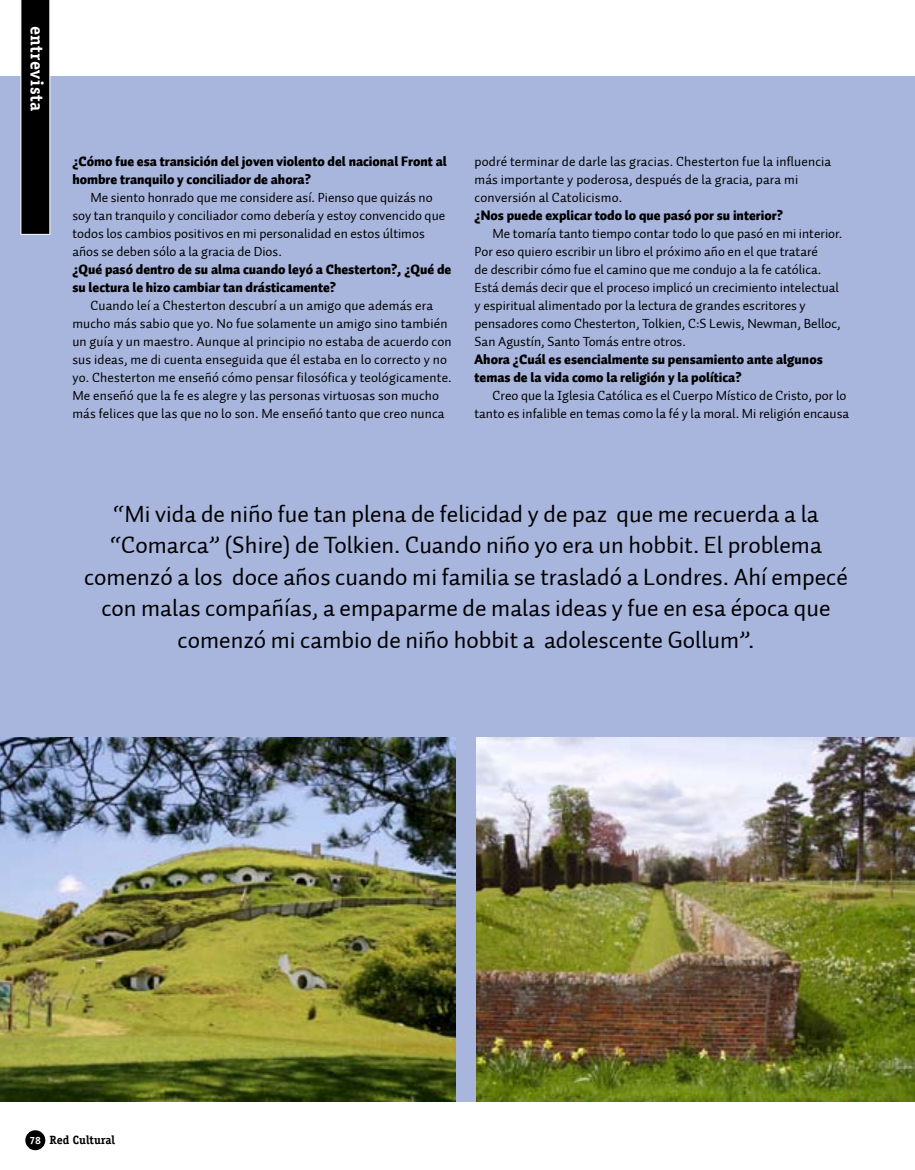
<style>
.page{position:relative;width:915px;height:1170px;background:#fff}
.page>*{position:absolute;margin:0;border:0;box-sizing:border-box;transform-origin:0 0}
.t1{font:24px/31.5px "Auto 1";color:#000;text-align:center}
.t2{font:700 18px "Officina Serif";letter-spacing:.03em;color:#fff}
.t3{font:13.5px/18px "Auto 1";color:#000}
.t4{font:900 13.5px/18px "Auto 1";color:#000}
.t5{font:700 12px "Officina Serif";color:#000}
.s1{font-size:10.5px;color:#fff}
</style>
<div class="page">
<div style="left:0;top:77px;width:914px;height:1024px;background:#a8b6dd"></div>
<img style="left:0;top:737px;width:455px;height:364px">
<img style="left:476px;top:737px;width:438px;height:364px">
<svg style="left:20px;top:0;width:31px;height:235px;background:#181819"></svg>
<div style="left:25px;top:1130px;width:20px;height:20px;background:#000;border-radius:50%"></div>
<h2 class="t2" style="left:48px;top:26px;width:87px;rotate:90deg">entrevista</h2>
<p class="t4" style="left:72px;top:152px;width:376px">¿Cómo fue esa transición del joven violento del nacional Front al hombre tranquilo y conciliador de ahora?</p>
<p class="t3" style="left:72px;top:188px;width:374px;text-indent:18px">Me siento honrado que me considere así. Pienso que quizás no soy tan tranquilo y conciliador como debería y estoy convencido que todos los cambios positivos en mi personalidad en estos últimos años se deben sólo a la gracia de Dios.</p>
<p class="t4" style="left:72px;top:260px;width:380px">¿Qué pasó dentro de su alma cuando leyó a Chesterton?, ¿Qué de su lectura le hizo cambiar tan drásticamente?</p>
<p class="t3" style="left:72px;top:296px;width:381px;text-indent:18px">Cuando leí a Chesterton descubrí a un amigo que además era mucho más sabio que yo. No fue solamente un amigo sino también un guía y un maestro. Aunque al principio no estaba de acuerdo con sus ideas, me di cuenta enseguida que él estaba en lo correcto y no yo. Chesterton me enseñó cómo pensar filosófica y teológicamente.<br>Me enseñó que la fe es alegre y las personas virtuosas son mucho más felices que las que no lo son. Me enseñó tanto que creo nunca</p>
<p class="t3" style="left:474px;top:152px;width:358px">podré terminar de darle las gracias. Chesterton fue la influencia más importante y poderosa, después de la gracia, para mi conversión al Catolicismo.</p>
<p class="t4" style="left:474px;top:206px;width:310px">¿Nos puede explicar todo lo que pasó por su interior?</p>
<p class="t3" style="left:474px;top:224px;width:369px;text-indent:18px">Me tomaría tanto tiempo contar todo lo que pasó en mi interior.<br>Por eso quiero escribir un libro el próximo año en el que trataré<br>de describir cómo fue el camino que me condujo a la fe católica.<br>Está demás decir que el proceso implicó un crecimiento intelectual y espiritual alimentado por la lectura de grandes escritores y pensadores como Chesterton, Tolkien, C:S Lewis, Newman, Belloc, San Agustín, Santo Tomás entre otros.</p>
<p class="t4" style="left:474px;top:350px;width:349px">Ahora ¿Cuál es esencialmente su pensamiento ante algunos temas de la vida como la religión y la política?</p>
<p class="t3" style="left:474px;top:386px;width:376px;text-align:right">Creo que la Iglesia Católica es el Cuerpo Místico de Cristo, por lo tanto es infalible en temas como la fé y la moral. Mi religión encausa</p>
<p class="t1" style="left:84px;top:498px;width:765px">“Mi vida de niño fue tan plena de felicidad y de paz que me recuerda a la “Comarca” (Shire) de Tolkien. Cuando niño yo era un hobbit. El problema comenzó a los doce años cuando mi familia se trasladó a Londres. Ahí empecé con malas compañías, a empaparme de malas ideas y fue en esa época que comenzó mi cambio de niño hobbit a adolescente Gollum”.</p>
<p class="t5" style="left:29px;top:1132px;width:87px"><span class="s1">78</span> Red Cultural</p>
</div>
